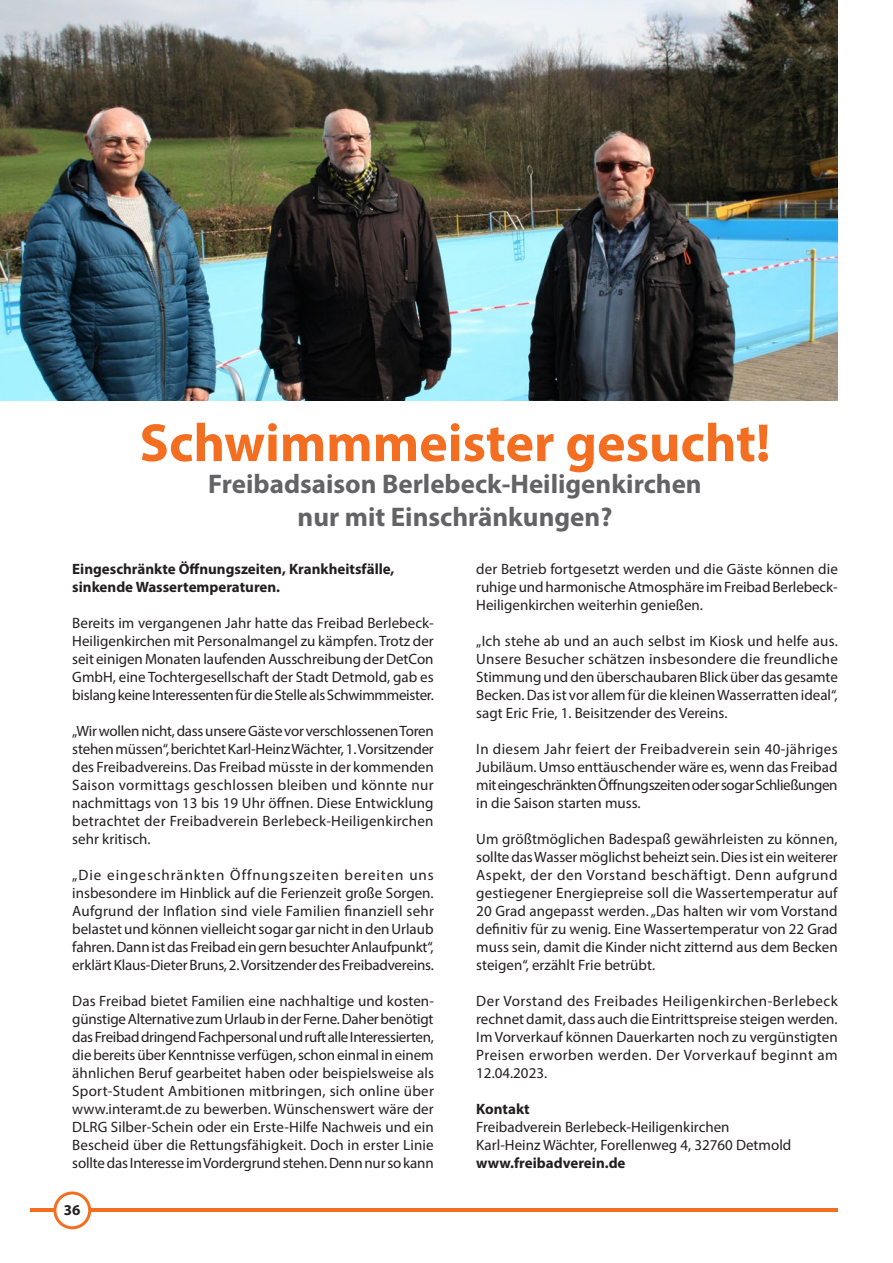
<style>
.page{position:relative;width:893px;height:1263px;background:#fff}
.page>*{position:absolute;margin:0;border:0;box-sizing:border-box;transform-origin:0 0}
.t1{font:700 54px "Myriad Pro";color:#f36e21}
.t2{font:700 27px/32.4px "Myriad Pro";color:#636366;text-align:center}
.t3{font:15px/18px "Myriad Pro";color:#231f20;text-align:justify}
.t4{font:700 15px/18px "Myriad Pro";color:#231f20}
</style>
<div class="page">
<hr style="left:30px;top:1208px;width:808px;height:3px;background:#f36e21">
<div style="left:55px;top:1193px;width:35px;height:35px;background:#fff;border-radius:50%"></div>
<div style="left:53px;top:1191px;width:38px;height:38px;border:3px solid #f36e21;border-radius:50%"></div>
<img style="left:0;top:0;width:837px;height:400px">
<h1 class="t1" style="left:140px;top:408px;width:632px">Schwimmmeister gesucht!</h1>
<h2 class="t2" style="left:208px;top:467px;width:495px">Freibadsaison Berlebeck-Heiligenkirchen nur mit Einschränkungen?</h2>
<p class="t4" style="left:72px;top:559px;width:324px">Eingeschränkte Öffnungszeiten, Krankheitsfälle, sinkende Wassertemperaturen.</p>
<p class="t3" style="left:72px;top:613px;width:363px">Bereits im vergangenen Jahr hatte das Freibad Berlebeck-Heiligenkirchen mit Personalmangel zu kämpfen. Trotz der seit einigen Monaten laufenden Ausschreibung der DetCon GmbH, eine Tochtergesellschaft der Stadt Detmold, gab es bislang keine Interessenten für die Stelle als Schwimmmeister.</p>
<p class="t3" style="left:72px;top:721px;width:363px">„Wir wollen nicht, dass unsere Gäste vor verschlossenen Toren stehen müssen“, berichtet Karl-Heinz Wächter, 1. Vorsitzender des Freibadvereins. Das Freibad müsste in der kommenden Saison vormittags geschlossen bleiben und könnte nur nachmittags von 13 bis 19 Uhr öffnen. Diese Entwicklung betrachtet der Freibadverein Berlebeck-Heiligenkirchen sehr kritisch.</p>
<p class="t3" style="left:72px;top:865px;width:363px">„Die eingeschränkten Öffnungszeiten bereiten uns insbesondere im Hinblick auf die Ferienzeit große Sorgen.<br>Aufgrund der Inflation sind viele Familien finanziell sehr belastet und können vielleicht sogar gar nicht in den Urlaub fahren. Dann ist das Freibad ein gern besuchter Anlaufpunkt“, erklärt Klaus-Dieter Bruns, 2. Vorsitzender des Freibadvereins.</p>
<p class="t3" style="left:72px;top:991px;width:363px">Das Freibad bietet Familien eine nachhaltige und kosten&shy;günstige Alternative zum Urlaub in der Ferne. Daher benötigt das Freibad dringend Fachpersonal und ruft alle Interessierten, die bereits über Kenntnisse verfügen, schon einmal in einem ähnlichen Beruf gearbeitet haben oder beispielsweise als Sport-Student Ambitionen mitbringen, sich online über www.interamt.de zu bewerben. Wünschenswert wäre der DLRG Silber-Schein oder ein Erste-Hilfe Nachweis und ein Bescheid über die Rettungsfähigkeit. Doch in erster Linie sollte das Interesse im Vordergrund stehen. Denn nur so kann</p>
<p class="t4" style="left:64px;top:1200px;width:18px">36</p>
<p class="t3" style="left:476px;top:559px;width:363px">der Betrieb fortgesetzt werden und die Gäste können die ruhige und harmonische Atmosphäre im Freibad Berlebeck-Heiligenkirchen weiterhin genießen.</p>
<p class="t3" style="left:476px;top:631px;width:363px">„Ich stehe ab und an auch selbst im Kiosk und helfe aus.<br>Unsere Besucher schätzen insbesondere die freundliche Stimmung und den überschaubaren Blick über das gesamte Becken. Das ist vor allem für die kleinen Wasserratten ideal“, sagt Eric Frie, 1. Beisitzender des Vereins.</p>
<p class="t3" style="left:476px;top:739px;width:363px">In diesem Jahr feiert der Freibadverein sein 40-jähriges Jubiläum. Umso enttäuschender wäre es, wenn das Freibad mit eingeschränkten Öffnungszeiten oder sogar Schließungen in die Saison starten muss.</p>
<p class="t3" style="left:476px;top:829px;width:363px">Um größtmöglichen Badespaß gewährleisten zu können, sollte das Wasser möglichst beheizt sein. Dies ist ein weiterer Aspekt, der den Vorstand beschäftigt. Denn aufgrund gestiegener Energiepreise soll die Wassertemperatur auf 20 Grad angepasst werden. „Das halten wir vom Vorstand definitiv für zu wenig. Eine Wassertemperatur von 22 Grad muss sein, damit die Kinder nicht zitternd aus dem Becken steigen“, erzählt Frie betrübt.</p>
<p class="t3" style="left:476px;top:991px;width:363px">Der Vorstand des Freibades Heiligenkirchen-Berlebeck rechnet damit, dass auch die Eintrittspreise steigen werden.<br>Im Vorverkauf können Dauerkarten noch zu vergünstigten Preisen erworben werden. Der Vorverkauf beginnt am 12.04.2023.</p>
<p class="t4" style="left:476px;top:1099px;width:55px">Kontakt</p>
<p class="t3" style="left:476px;top:1117px;width:317px">Freibadverein Berlebeck-Heiligenkirchen<br>Karl-Heinz Wächter, Forellenweg 4, 32760 Detmold</p>
<p class="t4" style="left:476px;top:1153px;width:151px">www.freibadverein.de</p>
</div>
